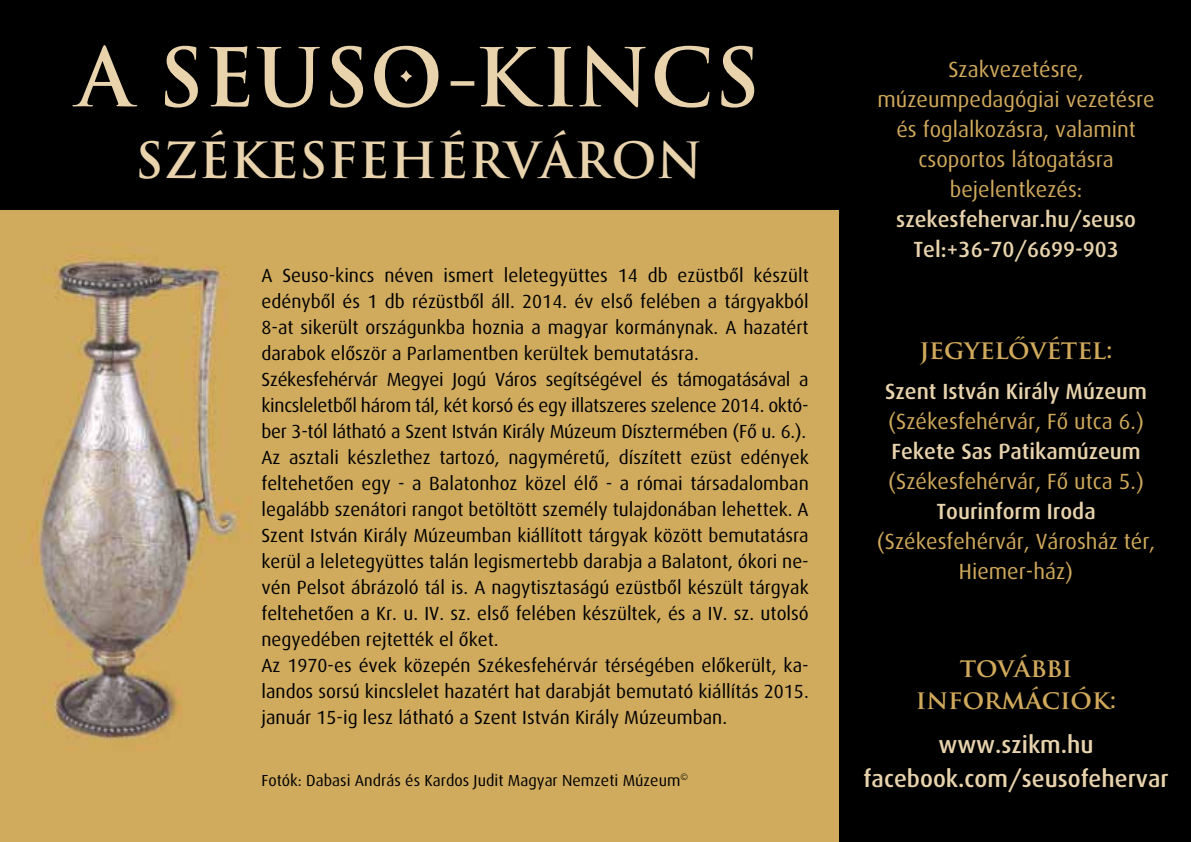
<style>
.page{position:relative;width:1191px;height:842px;background:#fff}
.page>*{position:absolute;margin:0;border:0;box-sizing:border-box;transform-origin:0 0}
.t1{font:700 78.8px "Trajan Pro";letter-spacing:.01em;color:#e8d3ad}
.t2{font:700 62.8px "Mason Alternate";color:#e8d3ad}
.t3{font:700 48.6px "Trajan Pro";letter-spacing:.01em;color:#e8d3ad}
.t4{font:700 26px/32px "Trajan Pro";letter-spacing:-.045em;color:#d0a95c;text-align:center}
.t5{font:500 24px/34px "Dax";color:#e8d3ad;text-align:center}
.t6{font:22px/30px "Dax";color:#d0a95c;text-align:center}
.t7{font:500 22px/30px "Dax";color:#e8d3ad;text-align:center}
.t8{font:19px/26px "Dax";color:#000}
.t9{font:16px "Dax";color:#000}
</style>
<div class="page">
<img style="left:0;top:210px;width:839px;height:632px">
<div style="left:839px;top:0;width:352px;height:842px;background:#000"></div>
<div style="left:0;top:0;width:848px;height:210px;background:#000"></div>
<h1 class="t1" style="left:77px;top:29px;width:671px">a SEUSO–kincs</h1>
<h3 class="t3" style="left:135px;top:130px;width:373px">SZÉKESFEHÉRVÁRON</h3>
<h2 class="t2" style="left:397px;top:23px;width:22px">.</h2>
<p class="t6" style="left:877px;top:54px;width:279px">Szakvezetésre, múzeumpedagógiai vezetésre és foglalkozásra, valamint csoportos látogatásra bejelentkezés:</p>
<p class="t7" style="left:896px;top:204px;width:241px">szekesfehervar.hu/seuso<br>Tel:+36-70/6699-903</p>
<p class="t8" style="left:261px;top:262px;width:549px">A Seuso-kincs néven ismert leletegyüttes 14 db ezüstbôl készült edénybôl és 1 db rézüstbôl áll. 2014. év elsô felében a tárgyakból 8-at sikerült országunkba hoznia a magyar kormánynak. A hazatért darabok elôször a Parlamentben kerültek bemutatásra.<br>Székesfehérvár Megyei Jogú Város segítségével és támogatásával a kincsleletbôl három tál, két korsó és egy illatszeres szelence 2014. októ&shy;ber 3-tól látható a Szent István Király Múzeum Dísztermében (Fô u. 6.).<br>Az asztali készlethez tartozó, nagyméretû, díszített ezüst edények feltehetôen egy - a Balatonhoz közel élô - a római társadalomban legalább szenátori rangot betöltött személy tulajdonában lehettek. A Szent István Király Múzeumban kiállított tárgyak között bemutatásra kerül a leletegyüttes talán legismertebb darabja a Balatont, ókori ne&shy;vén Pelsot ábrázoló tál is. A nagytisztaságú ezüstbôl készült tárgyak feltehetôen a Kr. u. IV. sz. elsô felében készültek, és a IV. sz. utolsó negyedében rejtették el ôket.<br>Az 1970-es évek közepén Székesfehérvár térségében elôkerült, ka&shy;landos sorsú kincslelet hazatért hat darabját bemutató kiállítás 2015. január 15-ig lesz látható a Szent István Király Múzeumban.</p>
<p class="t9" style="left:261px;top:771px;width:428px">Fotók: Dabasi András és Kardos Judit Magyar Nemzeti Múzeum<sup>©</sup></p>
<h3 class="t4" style="left:919px;top:333px;width:194px">jegyelővétel:</h3>
<p class="t7" style="left:885px;top:376px;width:264px">Szent István Király Múzeum</p>
<p class="t6" style="left:888px;top:406px;width:257px">(Székesfehérvár, Fô utca 6.)</p>
<p class="t7" style="left:891px;top:436px;width:251px">Fekete Sas Patikamúzeum</p>
<p class="t6" style="left:888px;top:466px;width:257px">(Székesfehérvár, Fô utca 5.)</p>
<p class="t7" style="left:936px;top:496px;width:161px">Tourinform Iroda</p>
<p class="t6" style="left:877px;top:526px;width:280px">(Székesfehérvár, Városház tér,<br>Hiemer-ház)</p>
<h3 class="t4" style="left:915px;top:651px;width:202px">további információk:</h3>
<p class="t5" style="left:863px;top:727px;width:306px">www.szikm.hu facebook.com/seusofehervar</p>
</div>
